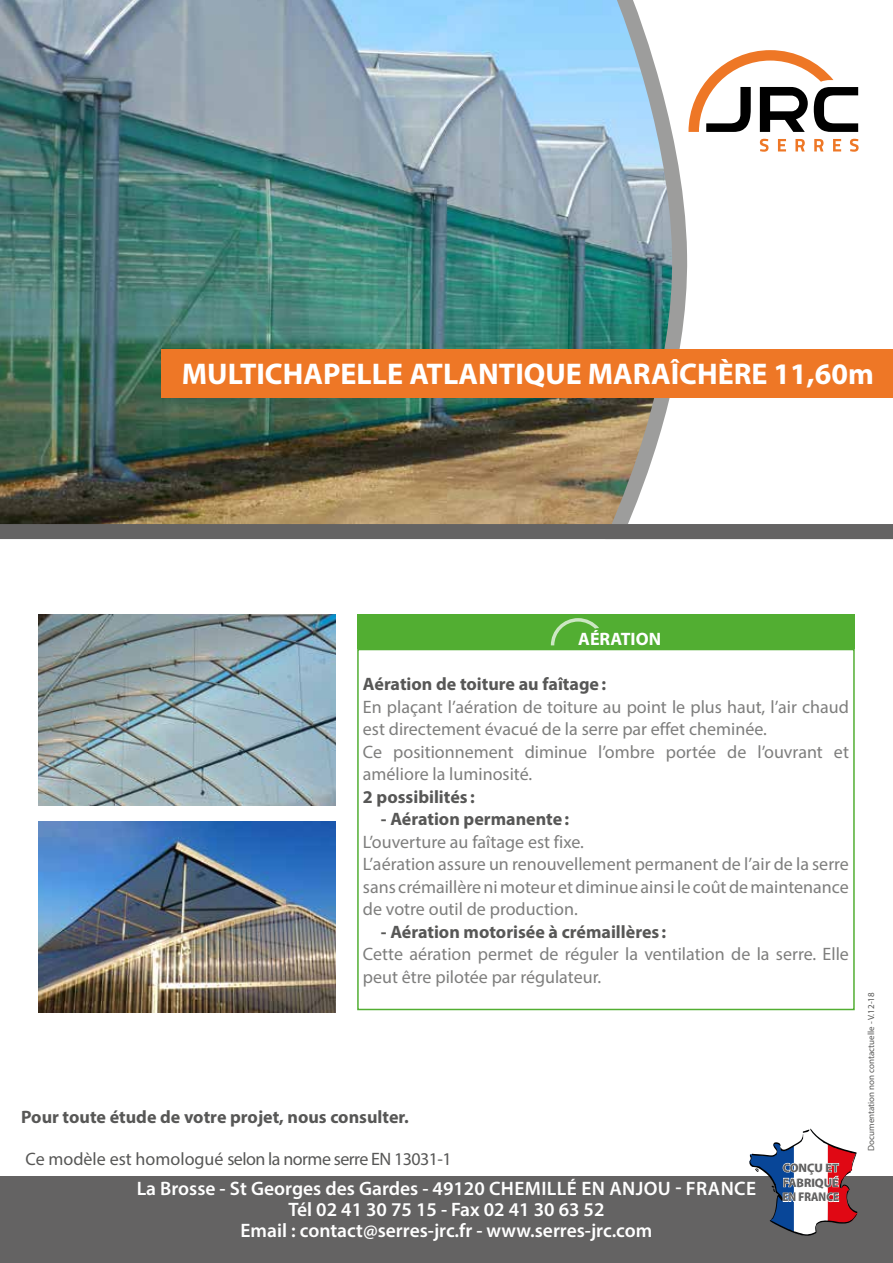
<style>
.page{position:relative;width:893px;height:1263px;background:#fff}
.page>*{position:absolute;margin:0;border:0;box-sizing:border-box;transform-origin:0 0}
.t1{font:700 30px "Myriad Pro";color:#fff}
.t2{font:600 19.5px/21px "Myriad Pro";color:#fff;text-align:center}
.t3{font:18px/22.5px "Myriad Pro";color:#7e7e7d}
.t4{font:700 18px "Myriad Pro";color:#575756}
.t5{font:18px "Myriad Pro";letter-spacing:-.025em;color:#575756}
.t6{font:700 18px "Myriad Pro";color:#fff}
.t7{font:700 12.3px/14.9px "Myriad Pro";color:#000;text-align:justify}
.t8{font:9px "Myriad Pro";color:#575756}
</style>
<div class="page">
<div style="left:0;top:1176px;width:893px;height:87px;background:#646363"></div>
<svg style="left:749px;top:1128px;width:109px;height:108px"></svg>
<img style="left:0;top:0;width:594px;height:524px">
<svg style="left:594px;top:0;width:299px;height:540px"></svg>
<svg style="left:760px;top:139px;width:8px;height:13px"></svg>
<svg style="left:778px;top:139px;width:8px;height:12px"></svg>
<svg style="left:795px;top:139px;width:10px;height:12px"></svg>
<svg style="left:814px;top:139px;width:9px;height:12px"></svg>
<svg style="left:833px;top:139px;width:8px;height:12px"></svg>
<svg style="left:850px;top:139px;width:9px;height:13px"></svg>
<svg style="left:688px;top:50px;width:170px;height:82px"></svg>
<div style="left:162px;top:349px;width:731px;height:49px;background:#ee7726"></div>
<div style="left:357px;top:649px;width:498px;height:361px;border:2px solid #52ae32"></div>
<div style="left:357px;top:615px;width:498px;height:34px;background:#52ae32"></div>
<svg style="left:551px;top:618px;width:48px;height:27px"></svg>
<img style="left:38px;top:822px;width:298px;height:190px">
<img style="left:38px;top:615px;width:298px;height:190px">
<div style="left:0;top:524px;width:893px;height:15px;background:#646363"></div>
<h1 class="t1" style="left:182px;top:355px;width:693px">MULTICHAPELLE ATLANTIQUE MARAÎCHÈRE 11,60m</h1>
<p class="t6" style="left:578px;top:628px;width:84px">AÉRATION</p>
<p class="t4" style="left:363px;top:672px;width:245px">Aération de toiture au faîtage:</p>
<p class="t3" style="left:363px;top:695px;width:488px">En plaçant l’aération de toiture au point le plus haut, l’air chaud est directement évacué de la serre par effet cheminée.<br>Ce positionnement diminue l’ombre portée de l’ouvrant et améliore la luminosité.</p>
<p class="t4" style="left:363px;top:785px;width:113px">2 possibilités :</p>
<p class="t4" style="left:381px;top:807px;width:190px">- Aération permanente:</p>
<p class="t3" style="left:363px;top:830px;width:488px">L’ouverture au faîtage est fixe.<br>L’aération assure un renouvellement permanent de l’air de la serre sans crémaillère ni moteur et diminue ainsi le coût de maintenance de votre outil de production.</p>
<p class="t4" style="left:381px;top:920px;width:287px">- Aération motorisée à crémaillères :</p>
<p class="t3" style="left:363px;top:942px;width:488px">Cette aération permet de réguler la ventilation de la serre. Elle peut être pilotée par régulateur.</p>
<p class="t4" style="left:21px;top:1105px;width:389px">Pour toute étude de votre projet, nous consulter.</p>
<p class="t5" style="left:26px;top:1148px;width:428px">Ce modèle est homologué selon la norme serre EN 13031-1</p>
<p class="t2" style="left:137px;top:1177px;width:621px">La Brosse - St Georges des Gardes - 49120 CHEMILLÉ EN ANJOU - FRANCE<br>Tél 02 41 30 75 15 - Fax 02 41 30 63 52<br>Email : contact@serres-jrc.fr - www.serres-jrc.com</p>
<p class="t7" style="left:782px;top:1160px;width:58px">CONÇU ET FABRIQUÉ EN FRANCE</p>
<p class="t8" style="left:866px;top:1151px;width:160px;rotate:-90deg">Documentation non contactuelle - V.12-18</p>
</div>
